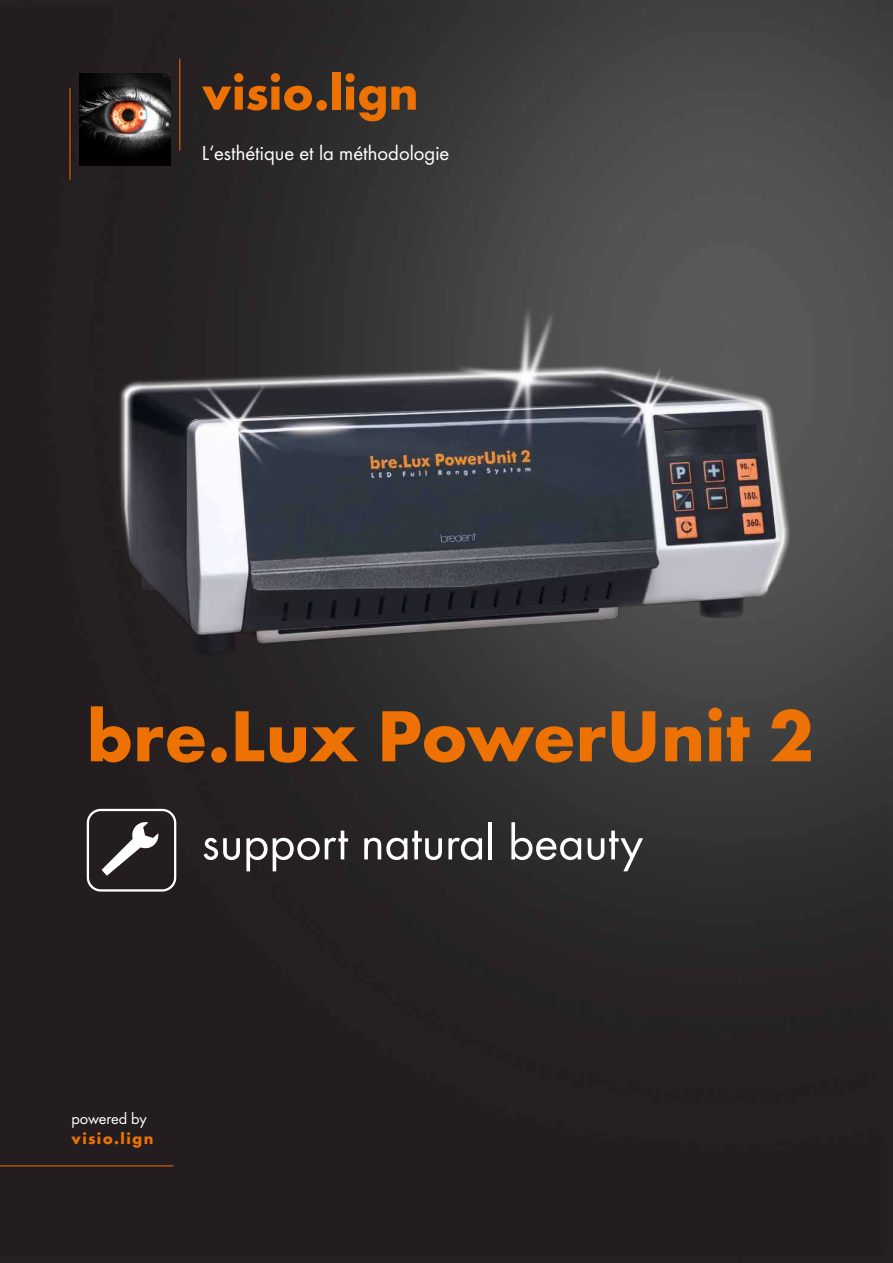
<style>
.page{position:relative;width:893px;height:1263px;background:#fff}
.page>*{position:absolute;margin:0;border:0;box-sizing:border-box;transform-origin:0 0}
.t1{font:700 75px "Futura";color:#ee7203}
.t2{font:51px "Futura Boo";color:#fff}
.t3{font:700 51px "Futura";color:#ee7203}
.t4{font:21px "Futura Boo";color:#fff}
.t5{font:700 16.5px "Futura";letter-spacing:.08em;color:#ee7203}
.t6{font:16.5px "Futura Boo";letter-spacing:-.015em;color:#fff}
</style>
<div class="page">
<img style="left:0;top:0;width:893px;height:1263px">
<img style="left:0;top:208px;width:880px;height:702px">
<img style="left:79px;top:74px;width:92px;height:92px">
<hr style="left:179px;top:59px;width:1px;height:91px;background:#ee7203">
<hr style="left:70px;top:88px;width:1px;height:92px;background:#ee7203">
<hr style="left:0;top:1165px;width:173px;height:1px;background:#ee7203">
<h2 class="t3" style="left:202px;top:71px;width:218px">visio.lign</h2>
<p class="t4" style="left:202px;top:144px;width:249px">L‘esthétique et la méthodologie</p>
<h1 class="t1" style="left:87px;top:704px;width:728px">bre.Lux PowerUnit 2</h1>
<h2 class="t2" style="left:202px;top:822px;width:443px">support natural beauty</h2>
<p class="t6" style="left:71px;top:1112px;width:77px">powered by</p>
<p class="t5" style="left:71px;top:1131px;width:83px">visio.lign</p>
</div>
